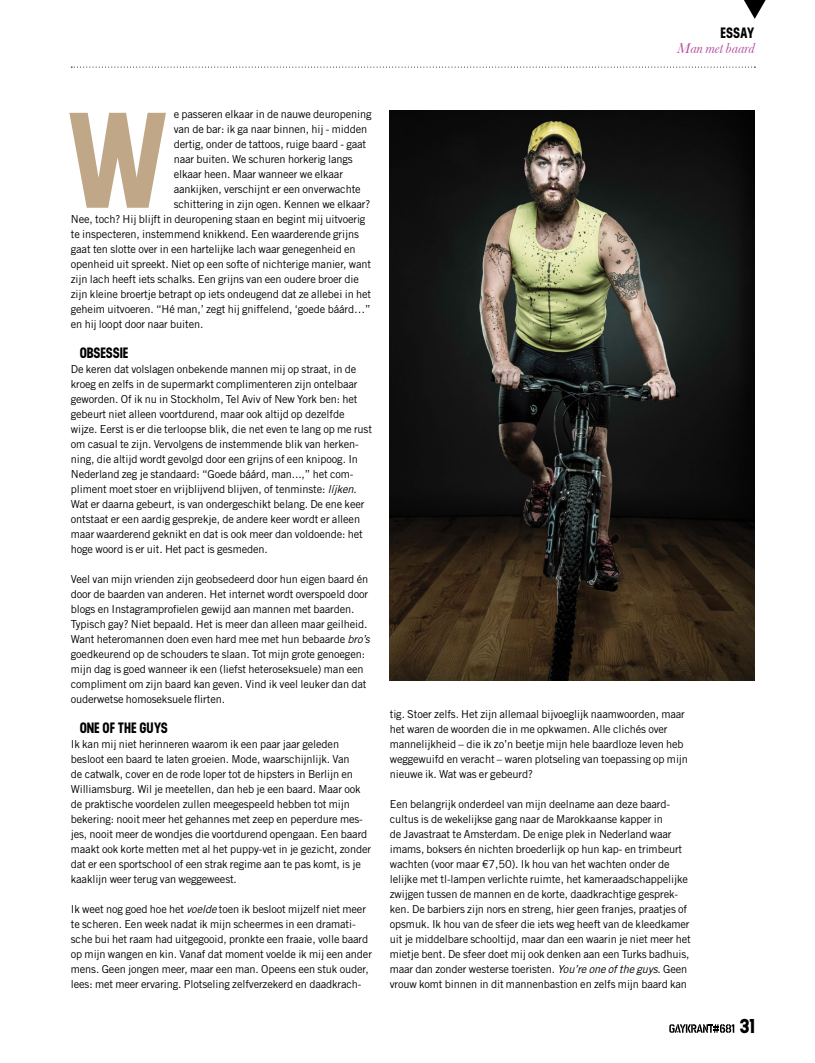
<style>
.page{position:relative;width:815px;height:1063px;background:#fff}
.page>*{position:absolute;margin:0;border:0;box-sizing:border-box;transform-origin:0 0}
.t1{font:700 135.62px "Neusa";color:#c0a787}
.t2{font:700 21.25px "Neusa";color:#000}
.t3{font:700 15px "Neusa";color:#000}
.t4{font:italic 15px/15px "Baskerville";color:#b44a9c;text-align:right}
.t5{font:11px/15px "Trade Gothic LT Std";letter-spacing:-.01em;color:#000}
.s1{font-family:"Neusa";font-weight:700;font-style:normal;color:#000}
.s2{font-style:italic}
</style>
<div class="page">
<img style="left:390px;top:111px;width:365px;height:570px">
<svg style="left:669px;top:1024px;width:65px;height:9px"></svg>
<svg style="left:744px;top:0;width:22px;height:19px"></svg>
<svg style="left:71px;top:67px;width:684px;height:1px"></svg>
<p class="t4" style="left:677px;top:25px;width:79px"><span class="s1">ESSAY<br></span>Man met baard</p>
<p class="t1" style="left:66px;top:65px;width:106px">W</p>
<p class="t5" style="left:174px;top:106px;width:199px">e passeren elkaar in de nauwe deuropening</p>
<p class="t5" style="left:174px;top:121px;width:195px">van de bar: ik ga naar binnen, hij - midden</p>
<p class="t5" style="left:174px;top:136px;width:194px">dertig, onder de tattoos, ruige baard - gaat</p>
<p class="t5" style="left:174px;top:151px;width:180px">naar buiten. We schuren horkerig langs</p>
<p class="t5" style="left:174px;top:166px;width:171px">elkaar heen. Maar wanneer we elkaar</p>
<p class="t5" style="left:174px;top:181px;width:188px">aankijken, verschijnt er een onverwachte</p>
<p class="t5" style="left:174px;top:196px;width:198px">schittering in zijn ogen. Kennen we elkaar?</p>
<p class="t5" style="left:71px;top:211px;width:296px">Nee, toch? Hij blijft in deuropening staan en begint mij uitvoerig</p>
<p class="t5" style="left:71px;top:226px;width:290px">te inspecteren, instemmend knikkend. Een waarderende grijns</p>
<p class="t5" style="left:71px;top:241px;width:286px">gaat ten slotte over in een hartelijke lach waar genegenheid en</p>
<p class="t5" style="left:71px;top:256px;width:302px">openheid uit spreekt. Niet op een softe of nichterige manier, want</p>
<p class="t5" style="left:71px;top:271px;width:290px">zijn lach heeft iets schalks. Een grijns van een oudere broer die</p>
<p class="t5" style="left:71px;top:286px;width:302px">zijn kleine broertje betrapt op iets ondeugend dat ze allebei in het</p>
<p class="t5" style="left:71px;top:301px;width:301px">geheim uitvoeren. “Hé man,’ zegt hij gniffelend, ‘goede báárd…”</p>
<p class="t5" style="left:71px;top:316px;width:134px">en hij loopt door naar buiten.</p>
<p class="t3" style="left:80px;top:342px;width:50px">OBSESSIE</p>
<p class="t5" style="left:71px;top:361px;width:303px">De keren dat volslagen onbekende mannen mij op straat, in de kroeg en zelfs in de supermarkt complimenteren zijn ontelbaar geworden. Of ik nu in Stockholm, Tel Aviv of New York ben: het gebeurt niet alleen voortdurend, maar ook altijd op dezelfde wijze. Eerst is er die terloopse blik, die net even te lang op me rust om casual te zijn. Vervolgens de instemmende blik van herken&shy;ning, die altijd wordt gevolgd door een grijns of een knipoog. In Nederland zeg je standaard: “Goede báárd, man...,” het com&shy;pliment moet stoer en vrijblijvend blijven, of tenminste: <span class="s2">líjken</span>.<br>Wat er daarna gebeurt, is van ondergeschikt belang. De ene keer ontstaat er een aardig gesprekje, de andere keer wordt er alleen maar waarderend geknikt en dat is ook meer dan voldoende: het hoge woord is er uit. Het pact is gesmeden.</p>
<p class="t5" style="left:71px;top:571px;width:300px">Veel van mijn vrienden zijn geobsedeerd door hun eigen baard én door de baarden van anderen. Het internet wordt overspoeld door blogs en Instagramprofielen gewijd aan mannen met baarden.<br>Typisch gay? Niet bepaald. Het is meer dan alleen maar geilheid.<br>Want heteromannen doen even hard mee met hun bebaarde <span class="s2">bro’s </span>goedkeurend op de schouders te slaan. Tot mijn grote genoegen: mijn dag is goed wanneer ik een (liefst heteroseksuele) man een compliment om zijn baard kan geven. Vind ik veel leuker dan dat ouderwetse homoseksuele flirten.</p>
<p class="t3" style="left:80px;top:717px;width:89px">ONE OF THE GUYS</p>
<p class="t5" style="left:71px;top:736px;width:302px">Ik kan mij niet herinneren waarom ik een paar jaar geleden besloot een baard te laten groeien. Mode, waarschijnlijk. Van<br>de catwalk, cover en de rode loper tot de hipsters in Berlijn en Williamsburg. Wil je meetellen, dan heb je een baard. Maar ook de praktische voordelen zullen meegespeeld hebben tot mijn bekering: nooit meer het gehannes met zeep en peperdure mes&shy;jes, nooit meer de wondjes die voortdurend opengaan. Een baard maakt ook korte metten met al het puppy-vet in je gezicht, zonder dat er een sportschool of een strak regime aan te pas komt, is je kaaklijn weer terug van weggeweest.</p>
<p class="t5" style="left:71px;top:901px;width:303px">Ik weet nog goed hoe het <span class="s2">voelde</span> toen ik besloot mijzelf niet meer te scheren. Een week nadat ik mijn scheermes in een dramati&shy;sche bui het raam had uitgegooid, pronkte een fraaie, volle baard op mijn wangen en kin. Vanaf dat moment voelde ik mij een ander mens. Geen jongen meer, maar een man. Opeens een stuk ouder, lees: met meer ervaring. Plotseling zelfverzekerd en daadkrach-</p>
<p class="t5" style="left:390px;top:706px;width:300px">tig. Stoer zelfs. Het zijn allemaal bijvoeglijk naamwoorden, maar het waren de woorden die in me opkwamen. Alle clichés over mannelijkheid – die ik zo’n beetje mijn hele baardloze leven heb weggewuifd en veracht – waren plotseling van toepassing op mijn nieuwe ik. Wat was er gebeurd?</p>
<p class="t5" style="left:390px;top:796px;width:303px">Een belangrijk onderdeel van mijn deelname aan deze baard&shy;cultus is de wekelijkse gang naar de Marokkaanse kapper in<br>de Javastraat te Amsterdam. De enige plek in Nederland waar imams, boksers én nichten broederlijk op hun kap- en trimbeurt wachten (voor maar €7,50). Ik hou van het wachten onder de lelijke met tl-lampen verlichte ruimte, het kameraadschappelijke zwijgen tussen de mannen en de korte, daadkrachtige gesprek&shy;ken. De barbiers zijn nors en streng, hier geen franjes, praatjes of opsmuk. Ik hou van de sfeer die iets weg heeft van de kleedkamer uit je middelbare schooltijd, maar dan een waarin je niet meer het mietje bent. De sfeer doet mij ook denken aan een Turks badhuis, maar dan zonder westerse toeristen. <span class="s2">You’re one of the guys</span>. Geen vrouw komt binnen in dit mannenbastion en zelfs mijn baard kan</p>
<p class="t2" style="left:740px;top:1010px;width:16px">31</p>
</div>
